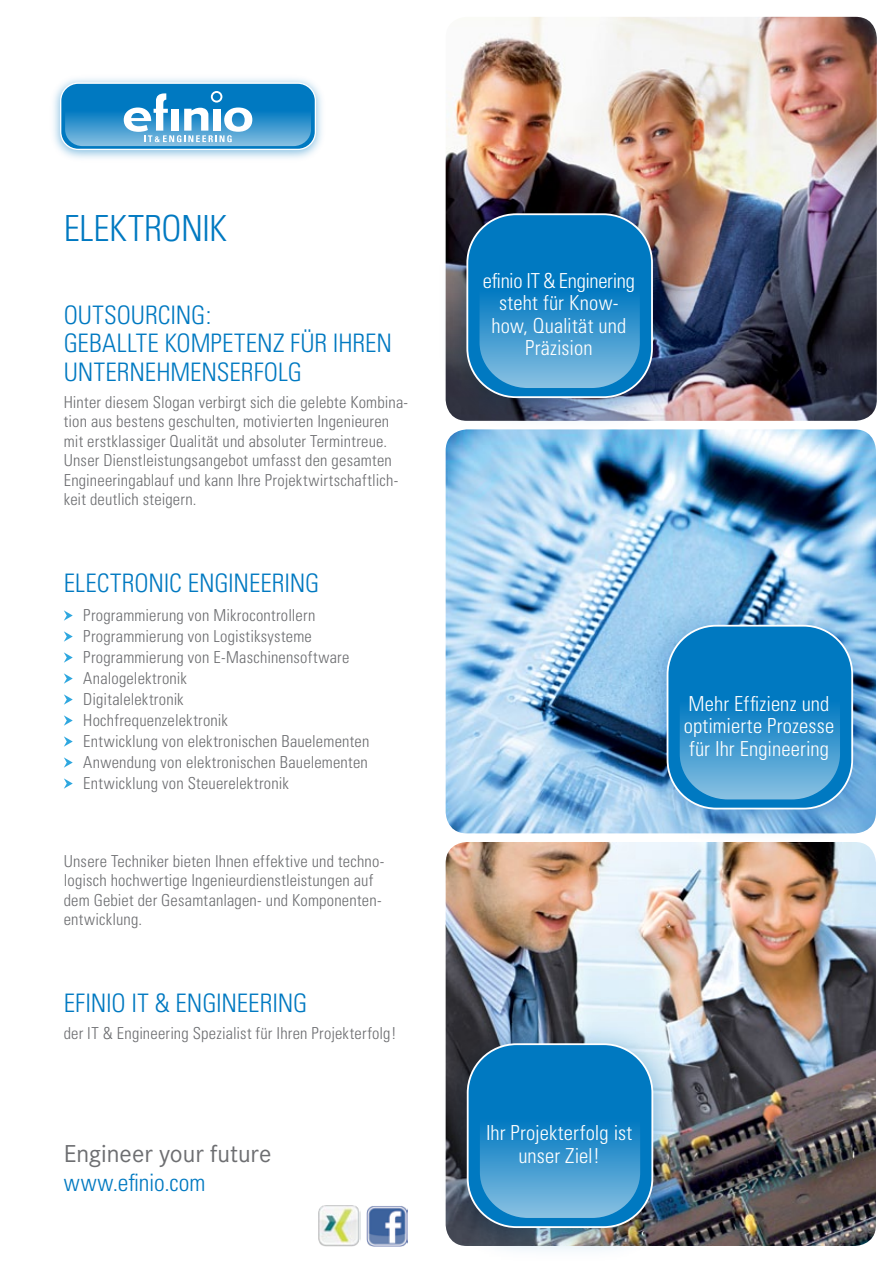
<style>
.page{position:relative;width:893px;height:1263px;background:#fff}
.page>*{position:absolute;margin:0;border:0;box-sizing:border-box;transform-origin:0 0}
.t1{font:300 condensed 36px "Univers";letter-spacing:-.01em;color:#0079c1}
.t2{font:300 condensed 25.5px/28.5px "Univers";color:#0079c1}
.t3{font:24px "Corporate SBQ";color:#6d6e71}
.t4{font:300 condensed 24px "Univers";color:#0079c1}
.t5{font:300 condensed 20.7px/22.5px "Univers";letter-spacing:.005em;color:#fff;text-align:center}
.t6{font:300 condensed 16.5px/19.5px "Univers";letter-spacing:.01em;color:#6d6e71}
</style>
<div class="page">
<img style="left:53px;top:78px;width:269px;height:81px">
<div style="left:61px;top:83px;width:254px;height:66px;background:#0079c1;border-radius:18px"></div>
<div style="left:60px;top:82px;width:256px;height:68px;border:1px solid #fff;border-radius:18px"></div>
<svg style="left:65px;top:91px;width:246px;height:55px"></svg>
<img style="left:318px;top:1205px;width:42px;height:42px">
<img style="left:366px;top:1206px;width:42px;height:40px">
<img style="left:446px;top:429px;width:430px;height:404px">
<img style="left:446px;top:842px;width:430px;height:404px">
<img style="left:446px;top:17px;width:431px;height:404px">
<img style="left:445px;top:1013px;width:246px;height:237px">
<div style="left:468px;top:1044px;width:184px;height:183px;background:#0079c1;border-radius:49px"></div>
<div style="left:467px;top:1043px;width:186px;height:185px;border:2px solid #fff;border-radius:49px"></div>
<svg style="left:480px;top:1127px;width:160px;height:91px;background:#439cd0"></svg>
<img style="left:445px;top:183px;width:245px;height:259px">
<div style="left:467px;top:214px;width:185px;height:183px;background:#0079c1;border-radius:49px"></div>
<div style="left:466px;top:213px;width:187px;height:185px;border:2px solid #fff;border-radius:49px"></div>
<svg style="left:479px;top:297px;width:161px;height:91px;background:#439bd0"></svg>
<img style="left:630px;top:594px;width:246px;height:259px">
<div style="left:667px;top:626px;width:185px;height:182px;background:#0079c1;border-radius:49px"></div>
<div style="left:667px;top:625px;width:186px;height:184px;border:2px solid #fff;border-radius:49px"></div>
<svg style="left:680px;top:708px;width:160px;height:91px;background:#439cd1"></svg>
<svg style="left:64px;top:610px;width:9px;height:11px"></svg>
<svg style="left:64px;top:631px;width:9px;height:11px"></svg>
<svg style="left:64px;top:652px;width:9px;height:11px"></svg>
<svg style="left:64px;top:673px;width:9px;height:11px"></svg>
<svg style="left:64px;top:694px;width:9px;height:11px"></svg>
<svg style="left:64px;top:715px;width:9px;height:11px"></svg>
<svg style="left:64px;top:736px;width:9px;height:11px"></svg>
<svg style="left:64px;top:757px;width:9px;height:11px"></svg>
<svg style="left:64px;top:778px;width:9px;height:11px"></svg>
<h1 class="t1" style="left:64px;top:207px;width:165px">ELEKTRONIK</h1>
<h2 class="t2" style="left:64px;top:300px;width:149px">Outsourcing: geballte</h2>
<h2 class="t2" style="left:164px;top:329px;width:27px">Kompetenz</h2>
<h2 class="t2" style="left:290px;top:329px;width:76px">für Ihren</h2>
<h2 class="t2" style="left:64px;top:357px;width:14px">Unterne</h2>
<h2 class="t2" style="left:156px;top:357px;width:30px">hmen</h2>
<h2 class="t2" style="left:217px;top:357px;width:87px">serfolg</h2>
<p class="t6" style="left:64px;top:392px;width:346px">Hinter diesem Slogan verbirgt sich die gelebte Kombina&shy;tion aus bestens geschulten, motivierten Ingenieuren mit erstklassiger Qualität und absoluter Termintreue.<br>Unser Dienstleistungsangebot umfasst den gesamten Engineeringablauf und kann Ihre Projektwirtschaftlich&shy;keit deutlich steigern.</p>
<h2 class="t2" style="left:64px;top:569px;width:59px">Electroni</h2>
<h2 class="t2" style="left:169px;top:569px;width:71px">c Engineerin</h2>
<h2 class="t2" style="left:305px;top:569px;width:16px">g</h2>
<p class="t6" style="left:83px;top:604px;width:288px;line-height:21px">Programmierung von Mikrocontrollern Programmierung von Logistiksysteme Programmierung von E-Maschinensoftware Analogelektronik<br>Digitalelektronik<br>Hochfrequenzelektronik<br>Entwicklung von elektronischen Bauelementen Anwendung von elektronischen Bauelementen Entwicklung von Steuerelektronik</p>
<p class="t6" style="left:64px;top:851px;width:322px">Unsere Techniker bieten Ihnen effektive und techno&shy;logisch hochwertige Ingenieurdienstleistungen auf dem Gebiet der Gesamtanlagen- und Komponenten&shy;entwicklung.</p>
<h2 class="t2" style="left:64px;top:989px;width:32px">Efinio</h2>
<h2 class="t2" style="left:131px;top:989px;width:174px">IT &amp; ENGINEERING</h2>
<p class="t6" style="left:64px;top:1024px;width:334px">der IT &amp; Engineering Spezialist für Ihren Projekterfolg!</p>
<h3 class="t3" style="left:64px;top:1140px;width:209px">Engineer your future</h3>
<h3 class="t4" style="left:64px;top:1168px;width:143px">www.efinio.com</h3>
<p class="t5" style="left:483px;top:269px;width:154px">efinio IT &amp; Enginering steht für Know&shy;how, Qualität und<br>Präzision</p>
<p class="t5" style="left:684px;top:692px;width:152px;text-align:left">Mehr Effizienz und optimierte Prozesse für Ihr Engineering</p>
<p class="t5" style="left:486px;top:1122px;width:148px">Ihr Projekterfolg ist unser Ziel!</p>
</div>
